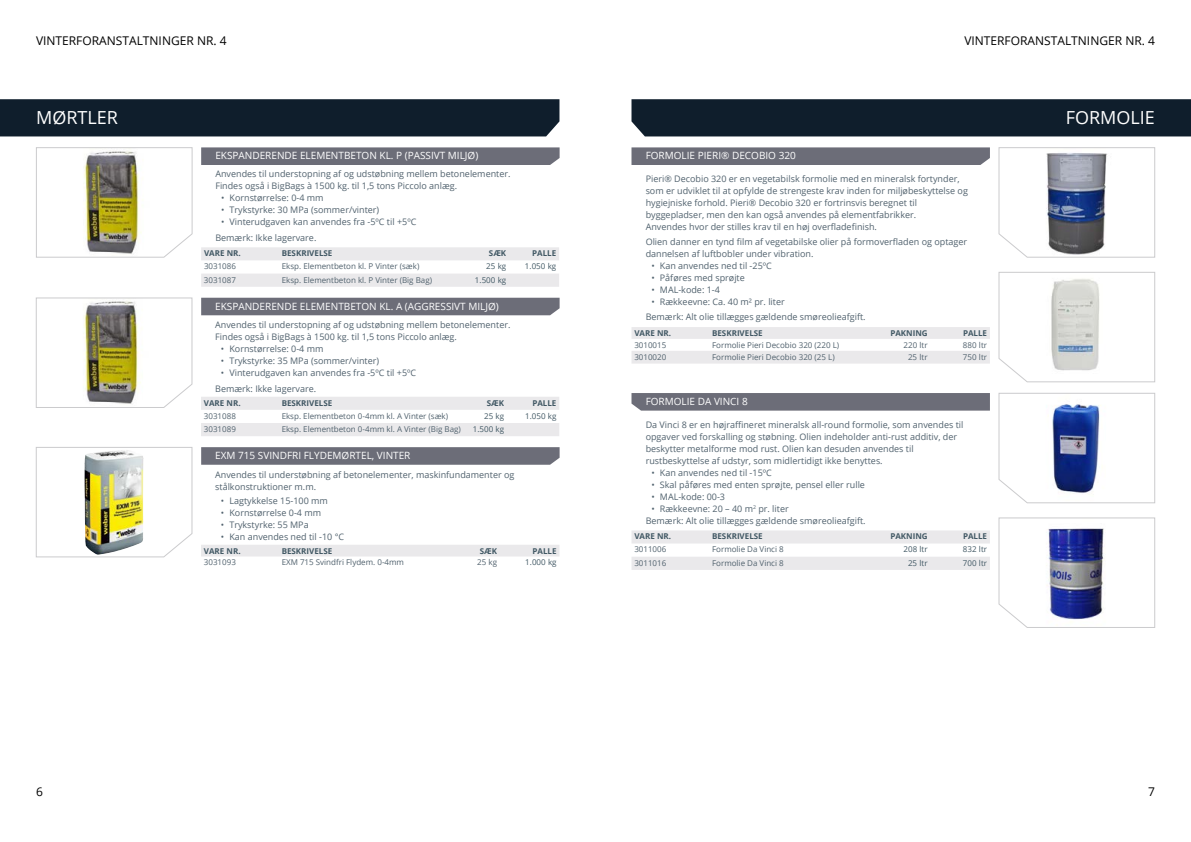
<style>
.page{position:relative;width:1191px;height:842px;background:#fff}
.page>*{position:absolute;margin:0;border:0;box-sizing:border-box;transform-origin:0 0}
.t1{font:18px "Open Sans";color:#fff}
.t2{font:12px "Open Sans";color:#000}
.t3{font:10px "Open Sans";color:#fff}
.t4{font:9px/12px "Open Sans";color:#51626e}
.t5{font:8px "Open Sans";color:#51626e}
.t6{font:700 8px "Open Sans";color:#415864}
.t7{font:8px "Open Sans";color:#415864}
</style>
<div class="page">
<div style="left:631px;top:99px;width:560px;height:37px;background:#0f1e2c"></div>
<div style="left:0;top:99px;width:559px;height:37px;background:#0f1e2c"></div>
<svg style="left:201px;top:247px;width:358px;height:40px"></svg>
<div style="left:201px;top:147px;width:358px;height:18px;background:#6c6d78"></div>
<svg style="left:36px;top:147px;width:157px;height:111px"></svg>
<svg style="left:201px;top:397px;width:358px;height:39px"></svg>
<div style="left:201px;top:298px;width:358px;height:17px;background:#6c6d78"></div>
<svg style="left:36px;top:297px;width:156px;height:111px"></svg>
<svg style="left:201px;top:447px;width:358px;height:18px;background:#70717b"></svg>
<div style="left:201px;top:545px;width:358px;height:11px;background:#eae9eb"></div>
<svg style="left:36px;top:447px;width:156px;height:110px"></svg>
<svg style="left:631px;top:327px;width:359px;height:37px"></svg>
<svg style="left:998px;top:147px;width:157px;height:111px"></svg>
<div style="left:631px;top:147px;width:359px;height:18px;background:#6c6d78"></div>
<svg style="left:998px;top:272px;width:157px;height:110px"></svg>
<svg style="left:631px;top:530px;width:359px;height:40px"></svg>
<div style="left:631px;top:393px;width:359px;height:18px;background:#6c6d78"></div>
<svg style="left:998px;top:393px;width:157px;height:110px"></svg>
<svg style="left:998px;top:517px;width:157px;height:111px"></svg>
<h2 class="t2" style="left:36px;top:33px;width:192px">VINTERFORANSTALTNINGER NR. 4</h2>
<h2 class="t2" style="left:964px;top:33px;width:192px">VINTERFORANSTALTNINGER NR. 4</h2>
<h1 class="t1" style="left:36px;top:105px;width:83px">MØRTLER</h1>
<h1 class="t1" style="left:1065px;top:105px;width:91px">FORMOLIE</h1>
<p class="t3" style="left:215px;top:149px;width:264px">EKSPANDERENDE ELEMENTBETON KL. P (PASSIVT MILJØ)</p>
<p class="t4" style="left:215px;top:168px;width:297px">Anvendes til understopning af og udstøbning mellem betonelementer.<br>Findes også i BigBags à 1500 kg. til 1,5 tons Piccolo anlæg.</p>
<p class="t4" style="left:221px;top:192px;width:104px">• Kornstørrelse: 0-4 mm</p>
<p class="t4" style="left:221px;top:204px;width:160px">• Trykstyrke: 30 MPa (sommer/vinter)</p>
<p class="t4" style="left:215px;top:214px;width:202px;line-height:16px;text-indent:6px">• Vinterudgaven kan anvendes fra -5ºC til +5ºC<br>Bemærk: Ikke lagervare.</p>
<p class="t6" style="left:204px;top:248px;width:38px">VARE NR.</p>
<p class="t6" style="left:282px;top:248px;width:52px">BESKRIVELSE</p>
<p class="t6" style="left:489px;top:248px;width:19px">SÆK</p>
<p class="t6" style="left:532px;top:248px;width:26px">PALLE</p>
<p class="t5" style="left:204px;top:261px;width:34px">3031086</p>
<p class="t5" style="left:282px;top:261px;width:139px">Eksp. Elementbeton kl. P Vinter (sæk)</p>
<p class="t7" style="left:486px;top:261px;width:22px">25 kg</p>
<p class="t7" style="left:525px;top:261px;width:33px">1.050 kg</p>
<p class="t5" style="left:204px;top:274px;width:34px">3031087</p>
<p class="t5" style="left:282px;top:274px;width:152px">Eksp. Elementbeton kl. P Vinter (Big Bag)</p>
<p class="t7" style="left:475px;top:274px;width:33px">1.500 kg</p>
<p class="t3" style="left:215px;top:299px;width:285px">EKSPANDERENDE ELEMENTBETON KL. A (AGGRESSIVT MILJØ)</p>
<p class="t4" style="left:215px;top:318px;width:297px">Anvendes til understopning af og udstøbning mellem betonelementer.<br>Findes også i BigBags à 1500 kg. til 1,5 tons Piccolo anlæg.</p>
<p class="t4" style="left:221px;top:342px;width:104px">• Kornstørrelse: 0-4 mm</p>
<p class="t4" style="left:221px;top:354px;width:160px">• Trykstyrke: 35 MPa (sommer/vinter)</p>
<p class="t4" style="left:215px;top:364px;width:202px;line-height:16px;text-indent:6px">• Vinterudgaven kan anvendes fra -5ºC til +5ºC<br>Bemærk: Ikke lagervare.</p>
<p class="t6" style="left:204px;top:397px;width:38px">VARE NR.</p>
<p class="t6" style="left:282px;top:397px;width:52px">BESKRIVELSE</p>
<p class="t6" style="left:487px;top:397px;width:19px">SÆK</p>
<p class="t6" style="left:532px;top:397px;width:26px">PALLE</p>
<p class="t5" style="left:204px;top:410px;width:34px">3031088</p>
<p class="t5" style="left:282px;top:410px;width:168px">Eksp. Elementbeton 0-4mm kl. A Vinter (sæk)</p>
<p class="t7" style="left:484px;top:410px;width:22px">25 kg</p>
<p class="t7" style="left:525px;top:410px;width:33px">1.050 kg</p>
<p class="t5" style="left:204px;top:424px;width:34px">3031089</p>
<p class="t5" style="left:282px;top:424px;width:181px">Eksp. Elementbeton 0-4mm kl. A Vinter (Big Bag)</p>
<p class="t7" style="left:473px;top:424px;width:33px">1.500 kg</p>
<p class="t3" style="left:215px;top:449px;width:197px">EXM 715 SVINDFRI FLYDEMØRTEL, VINTER</p>
<p class="t4" style="left:215px;top:468px;width:301px">Anvendes til understøbning af betonelementer, maskinfundamenter og stålkonstruktioner m.m.</p>
<p class="t4" style="left:221px;top:494px;width:109px">• Lagtykkelse 15-100 mm</p>
<p class="t4" style="left:221px;top:506px;width:102px">• Kornstørrelse 0-4 mm</p>
<p class="t4" style="left:221px;top:518px;width:89px">• Trykstyrke: 55 MPa</p>
<p class="t4" style="left:221px;top:530px;width:125px">• Kan anvendes ned til -10 °C</p>
<p class="t6" style="left:204px;top:545px;width:38px">VARE NR.</p>
<p class="t6" style="left:282px;top:545px;width:52px">BESKRIVELSE</p>
<p class="t6" style="left:480px;top:545px;width:19px">SÆK</p>
<p class="t6" style="left:532px;top:545px;width:26px">PALLE</p>
<p class="t5" style="left:204px;top:557px;width:34px">3031093</p>
<p class="t5" style="left:282px;top:557px;width:124px">EXM 715 Svindfri Flydem. 0-4mm</p>
<p class="t5" style="left:477px;top:557px;width:22px">25 kg</p>
<p class="t7" style="left:525px;top:557px;width:33px">1.000 kg</p>
<p class="t3" style="left:645px;top:149px;width:152px">FORMOLIE PIERI® DECOBIO 320</p>
<p class="t4" style="left:645px;top:172px;width:324px">Pieri® Decobio 320 er en vegetabilsk formolie med en mineralsk fortynder, som er udviklet til at opfylde de strengeste krav inden for miljøbeskyttelse og hygiejniske forhold. Pieri® Decobio 320 er fortrinsvis beregnet til byggepladser, men den kan også anvendes på elementfabrikker.<br>Anvendes hvor der stilles krav til en høj overfladefinish.</p>
<p class="t4" style="left:645px;top:235px;width:323px">Olien danner en tynd film af vegetabilske olier på formoverfladen og optager dannelsen af luftbobler under vibration.</p>
<p class="t4" style="left:651px;top:259px;width:122px">• Kan anvendes ned til -25ºC</p>
<p class="t4" style="left:651px;top:271px;width:95px">• Påføres med sprøjte</p>
<p class="t4" style="left:651px;top:283px;width:70px">• MAL-kode: 1-4</p>
<p class="t4" style="left:645px;top:294px;width:221px;line-height:15px;text-indent:6px">• Rækkeevne: Ca. 40 m² pr. liter<br>Bemærk: Alt olie tillægges gældende smøreolieafgift.</p>
<p class="t6" style="left:634px;top:327px;width:38px">VARE NR.</p>
<p class="t6" style="left:712px;top:327px;width:52px">BESKRIVELSE</p>
<p class="t6" style="left:890px;top:327px;width:39px">PAKNING</p>
<p class="t6" style="left:963px;top:327px;width:26px">PALLE</p>
<p class="t5" style="left:634px;top:339px;width:34px">3010015</p>
<p class="t5" style="left:712px;top:339px;width:129px">Formolie Pieri Decobio 320 (220 L)</p>
<p class="t5" style="left:903px;top:339px;width:26px">220 ltr</p>
<p class="t5" style="left:963px;top:339px;width:26px">880 ltr</p>
<p class="t5" style="left:634px;top:351px;width:34px">3010020</p>
<p class="t5" style="left:712px;top:351px;width:124px">Formolie Pieri Decobio 320 (25 L)</p>
<p class="t5" style="left:908px;top:351px;width:21px">25 ltr</p>
<p class="t5" style="left:963px;top:351px;width:26px">750 ltr</p>
<p class="t3" style="left:645px;top:394px;width:104px">FORMOLIE DA VINCI 8</p>
<p class="t4" style="left:645px;top:419px;width:319px">Da Vinci 8 er en højraffineret mineralsk all-round formolie, som anvendes til opgaver ved forskalling og støbning. Olien indeholder anti-rust additiv, der beskytter metalforme mod rust. Olien kan desuden anvendes til rustbeskyttelse af udstyr, som midlertidigt ikke benyttes.</p>
<p class="t4" style="left:651px;top:467px;width:122px">• Kan anvendes ned til -15ºC</p>
<p class="t4" style="left:651px;top:479px;width:215px">• Skal påføres med enten sprøjte, pensel eller rulle</p>
<p class="t4" style="left:651px;top:491px;width:75px">• MAL-kode: 00-3</p>
<p class="t4" style="left:645px;top:503px;width:221px;text-indent:6px">• Rækkeevne: 20 – 40 m<sup>2</sup> pr. liter<br>Bemærk: Alt olie tillægges gældende smøreolieafgift.</p>
<p class="t6" style="left:634px;top:531px;width:38px">VARE NR.</p>
<p class="t6" style="left:712px;top:531px;width:52px">BESKRIVELSE</p>
<p class="t6" style="left:890px;top:531px;width:39px">PAKNING</p>
<p class="t6" style="left:963px;top:531px;width:26px">PALLE</p>
<p class="t5" style="left:634px;top:544px;width:34px">3011006</p>
<p class="t5" style="left:712px;top:544px;width:73px">Formolie Da Vinci 8</p>
<p class="t7" style="left:903px;top:544px;width:26px">208 ltr</p>
<p class="t7" style="left:963px;top:544px;width:26px">832 ltr</p>
<p class="t5" style="left:634px;top:557px;width:34px">3011016</p>
<p class="t5" style="left:712px;top:557px;width:73px">Formolie Da Vinci 8</p>
<p class="t7" style="left:908px;top:557px;width:21px">25 ltr</p>
<p class="t7" style="left:963px;top:557px;width:26px">700 ltr</p>
<h2 class="t2" style="left:36px;top:783px;width:8px">6</h2>
<h2 class="t2" style="left:1148px;top:783px;width:8px">7</h2>
</div>
